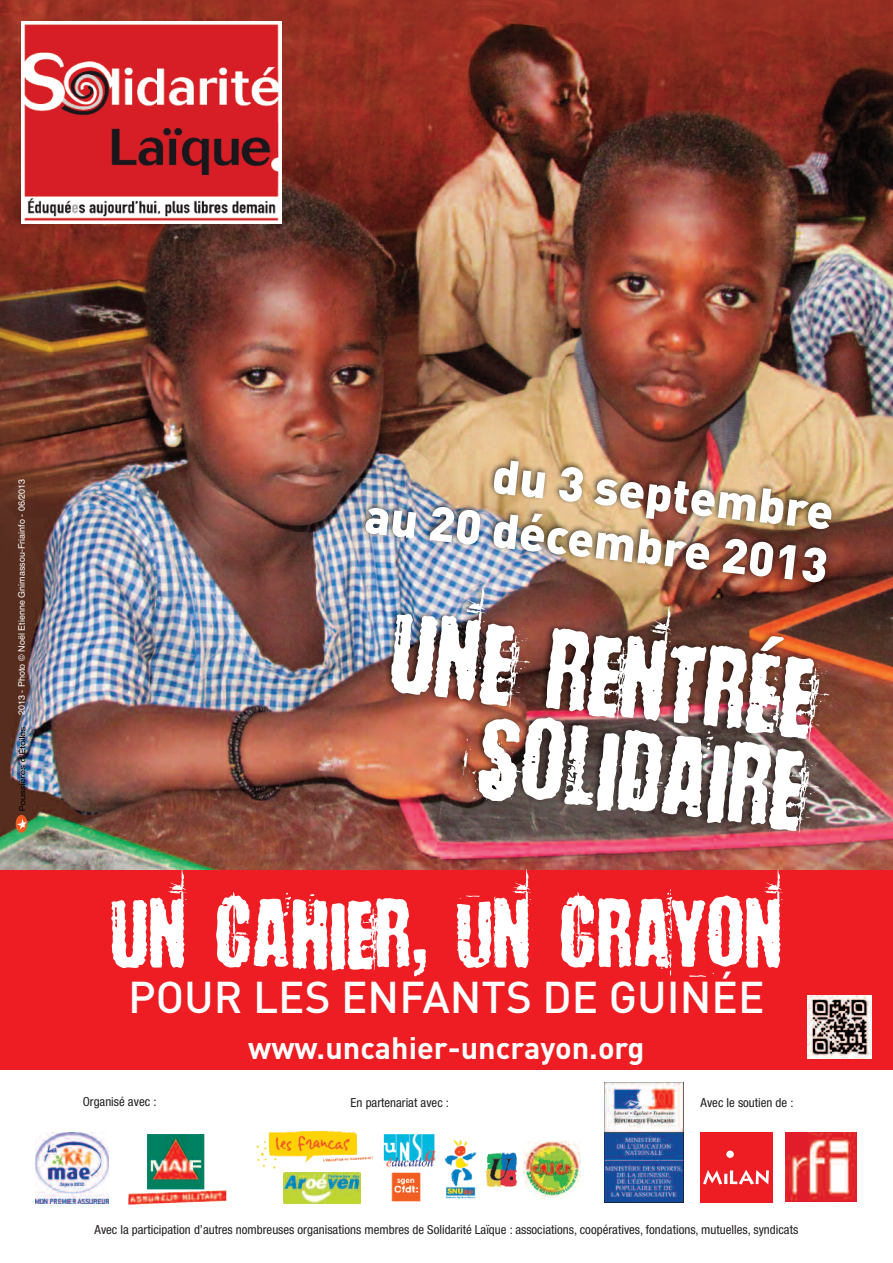
<style>
.page{position:relative;width:893px;height:1263px;background:#fff}
.page>*{position:absolute;margin:0;border:0;box-sizing:border-box;transform-origin:0 0}
.t1{font:101.4px/92.8px "Baron Kuffner";color:#fff;text-align:right}
.t2{font:86.55px "Baron Kuffner";letter-spacing:-.01em;color:#fff}
.t3{font:900 48px "DIN";color:#fff}
.t4{font:500 43.95px "DIN";color:#fff}
.t5{font:700 30.6px "DIN";color:#fff}
.t6{font:condensed 12.45px "Helvetica Neue LT Std";color:#231f20}
.t7{font:9px "Helvetica";color:#fff}
</style>
<div class="page">
<img style="left:0;top:0;width:893px;height:870px">
<img style="left:21px;top:21px;width:260px;height:203px">
<div style="left:0;top:870px;width:893px;height:199px;background:#ee1d23"></div>
<img style="left:152px;top:378px;width:741px;height:492px">
<svg style="left:16px;top:727px;width:12px;height:106px"></svg>
<img style="left:256px;top:1130px;width:117px;height:39px">
<img style="left:383px;top:1134px;width:53px;height:33px">
<img style="left:444px;top:1139px;width:32px;height:60px">
<img style="left:391px;top:1172px;width:30px;height:30px">
<img style="left:486px;top:1152px;width:32px;height:35px">
<img style="left:284px;top:1172px;width:76px;height:32px">
<img style="left:523px;top:1142px;width:58px;height:56px">
<img style="left:808px;top:995px;width:64px;height:64px">
<div style="left:700px;top:1132px;width:72px;height:71px;background:#ee1d23"></div>
<div style="left:726px;top:1150px;width:8px;height:8px;background:#fff;border-radius:50%"></div>
<svg style="left:703px;top:1170px;width:66px;height:14px"></svg>
<img style="left:785px;top:1133px;width:72px;height:69px">
<img style="left:605px;top:1083px;width:78px;height:119px">
<img style="left:35px;top:1132px;width:73px;height:71px">
<img style="left:128px;top:1134px;width:98px;height:70px">
<p class="t7" style="left:16px;top:715px;width:238px;rotate:-90deg">2013 - Photo © Noël Etienne Gnimassou-Friainfo - 06/2013</p>
<h3 class="t3" style="left:495px;top:449px;width:344px;rotate:6deg">du 3 septembre</h3>
<h3 class="t3" style="left:368px;top:489px;width:467px;rotate:6deg">au 20 décembre 2013</h3>
<h1 class="t1" style="left:395px;top:609px;width:428px;rotate:6deg">UNE RENTRÉE<br>SOLIDAIRE</h1>
<h2 class="t2" style="left:109px;top:885px;width:676px">UN CAHIER, UN CRAYON</h2>
<h3 class="t4" style="left:128px;top:972px;width:638px">POUR LES ENFANTS DE GUINÉE</h3>
<h3 class="t5" style="left:248px;top:1031px;width:398px">www.uncahier-uncrayon.org</h3>
<p class="t6" style="left:83px;top:1097px;width:75px">Organisé avec :</p>
<p class="t6" style="left:351px;top:1098px;width:100px">En partenariat avec :</p>
<p class="t6" style="left:701px;top:1098px;width:94px">Avec le soutien de :</p>
<p class="t6" style="left:95px;top:1225px;width:705px">Avec la participation d’autres nombreuses organisations membres de Solidarité Laïque : associations, coopératives, fondations, mutuelles, syndicats</p>
</div>
